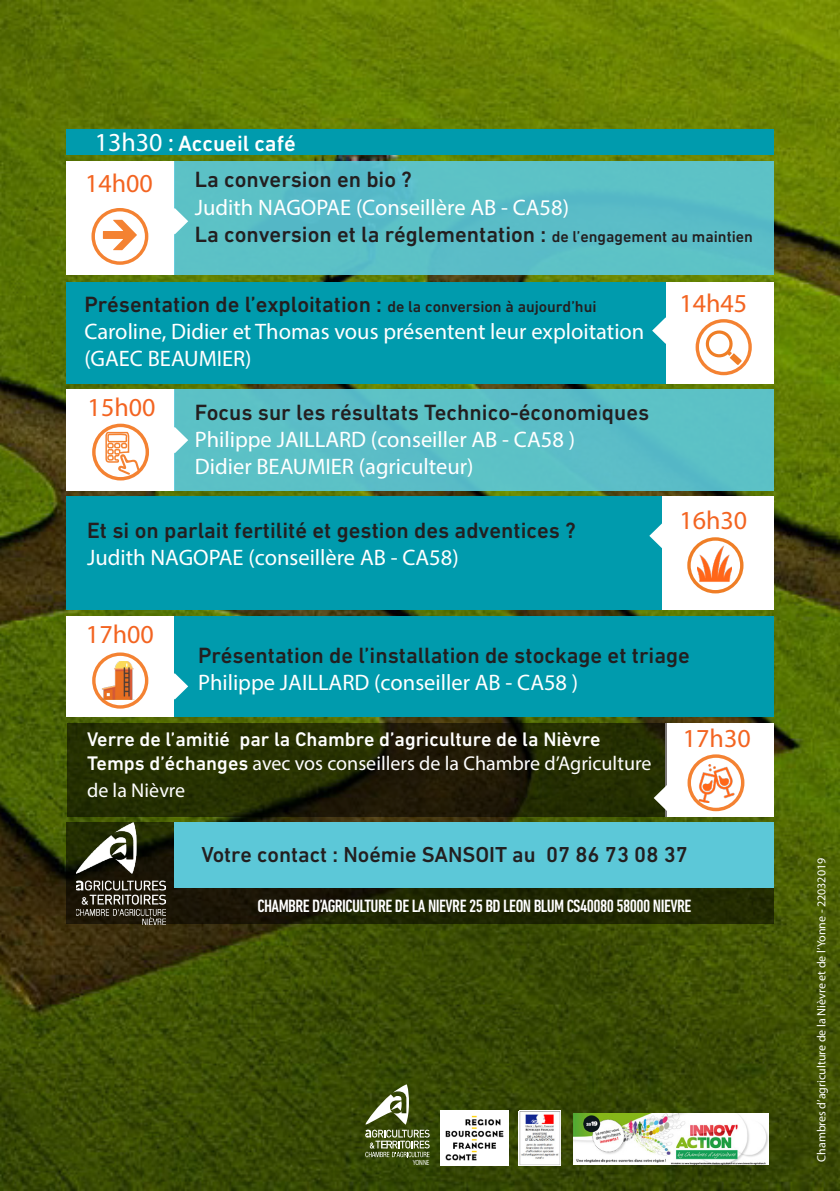
<style>
.page{position:relative;width:840px;height:1191px;background:#fff}
.page>*{position:absolute;margin:0;border:0;box-sizing:border-box;transform-origin:0 0}
.t1{font:26px "Myriad Pro";color:#f36421}
.t2{font:500 22.4px/27px "DIN Next LT Pro";color:#231f20}
.t3{font:22.4px/27px "Myriad Pro";color:#fff}
._00-TITRE_ETUDE{font:500 22.4px "DIN Next LT Pro";color:#fff}
.t4{font:500 22px "DIN Next LT Pro";color:#231f20}
.t5{font:500 20px/24px "DIN Next LT Pro";color:#fff}
.t6{font:20px "Myriad Pro";color:#fff}
.INFO_Chiffre{font:500 condensed 18.2px "DIN Next LT Pro";letter-spacing:-.03em;color:#fff}
.t7{font:12px "Myriad Pro";color:#fff}
.t8{font:7.6px "Myriad Pro";letter-spacing:-.015em;color:#fff;scale:.76 1}
.s1{font-family:"Myriad Pro";font-weight:400;font-size:26px}
.s2{font-size:16px}
.s3{font-family:"Myriad Pro";font-weight:400;color:#fff}
.s4{font-family:"Myriad Pro";font-weight:400}
</style>
<div class="page">
<img style="left:0;top:0;width:839px;height:1191px">
<div style="left:66px;top:162px;width:109px;height:113px;background:#fff"></div>
<div style="left:66px;top:389px;width:109px;height:102px;background:#fff"></div>
<div style="left:664px;top:723px;width:109px;height:93px;background:#fff"></div>
<div style="left:687px;top:754px;width:57px;height:57px;border:3px solid #f48232;border-radius:50%"></div>
<div style="left:66px;top:616px;width:109px;height:100px;background:#fff"></div>
<div style="left:175px;top:162px;width:598px;height:113px;background:#5cc1c6"></div>
<div style="left:66px;top:497px;width:599px;height:113px;background:#009bad"></div>
<div style="left:175px;top:616px;width:598px;height:100px;background:#009bad"></div>
<div style="left:175px;top:389px;width:598px;height:102px;background:#5bc1c6"></div>
<div style="left:66px;top:281px;width:599px;height:102px;background:#009bad"></div>
<div style="left:66px;top:129px;width:707px;height:26px;background:#009bad"></div>
<svg style="left:66px;top:822px;width:707px;height:102px;background:#1c2002"></svg>
<div style="left:175px;top:822px;width:598px;height:66px;background:#5cc8d8"></div>
<div style="left:91px;top:208px;width:57px;height:57px;border:3px solid #f48232;border-radius:50%"></div>
<div style="left:92px;top:652px;width:56px;height:56px;border:3px solid #f48232;border-radius:50%"></div>
<svg style="left:103px;top:220px;width:34px;height:30px"></svg>
<svg style="left:67px;top:723px;width:598px;height:93px;background:#222703"></svg>
<svg style="left:174px;top:427px;width:14px;height:26px"></svg>
<svg style="left:174px;top:208px;width:14px;height:26px"></svg>
<svg style="left:653px;top:785px;width:14px;height:26px"></svg>
<svg style="left:174px;top:673px;width:14px;height:26px"></svg>
<svg style="left:649px;top:523px;width:13px;height:25px"></svg>
<svg style="left:652px;top:318px;width:13px;height:25px"></svg>
<div style="left:665px;top:281px;width:108px;height:100px;background:#fff"></div>
<div style="left:695px;top:319px;width:56px;height:56px;border:3px solid #f48232;border-radius:50%"></div>
<svg style="left:704px;top:329px;width:37px;height:36px"></svg>
<div style="left:662px;top:497px;width:111px;height:113px;background:#fff"></div>
<div style="left:92px;top:424px;width:57px;height:56px;border:3px solid #f48232;border-radius:50%"></div>
<svg style="left:105px;top:384px;width:35px;height:91px"></svg>
<img style="left:518px;top:1111px;width:42px;height:54px">
<img style="left:440px;top:1110px;width:68px;height:55px">
<img style="left:76px;top:822px;width:89px;height:103px">
<svg style="left:365px;top:1084px;width:64px;height:73px;background:#657241"></svg>
<div style="left:687px;top:537px;width:56px;height:56px;border:3px solid #ef7e26;border-radius:50%"></div>
<img style="left:697px;top:545px;width:34px;height:38px">
<img style="left:97px;top:661px;width:40px;height:38px">
<img style="left:697px;top:764px;width:36px;height:38px">
<img style="left:573px;top:1114px;width:195px;height:50px">
<p class="_00-TITRE_ETUDE" style="left:95px;top:131px;width:202px"><span class="s1">13h30 :</span> Accueil café</p>
<p class="t1" style="left:85px;top:167px;width:69px">14h00</p>
<p class="t2" style="left:195px;top:166px;width:218px">La conversion en bio ?</p>
<p class="t3" style="left:195px;top:193px;width:375px">Judith NAGOPAE (Conseillère AB - CA58)</p>
<p class="t2" style="left:195px;top:221px;width:559px">La conversion et la réglementation : <span class="s2">de l’engagement au maintien</span></p>
<p class="t2" style="left:84px;top:291px;width:513px">Présentation de l’exploitation : <span class="s2">de la conversion à aujourd’hui</span></p>
<p class="t3" style="left:84px;top:318px;width:561px">Caroline, Didier et Thomas vous présentent leur exploitation (GAEC BEAUMIER)</p>
<p class="t2" style="left:195px;top:398px;width:455px">Focus sur les résultats Technico-économiques</p>
<p class="t3" style="left:195px;top:425px;width:381px">Philippe JAILLARD (conseiller AB - CA58 )</p>
<p class="t3" style="left:195px;top:452px;width:280px">Didier BEAUMIER (agriculteur)</p>
<p class="t1" style="left:88px;top:391px;width:69px">15h00</p>
<p class="t2" style="left:87px;top:516px;width:490px">Et si on parlait fertilité et gestion des adventices ?</p>
<p class="t3" style="left:87px;top:543px;width:373px">Judith NAGOPAE (conseillère AB - CA58)</p>
<p class="t1" style="left:86px;top:618px;width:69px">17h00</p>
<p class="t1" style="left:679px;top:287px;width:69px">14h45</p>
<p class="t1" style="left:679px;top:504px;width:69px">16h30</p>
<p class="t2" style="left:198px;top:642px;width:493px">Présentation de l’installation de stockage et triage<br><span class="s3">Philippe JAILLARD (conseiller AB - CA58 )</span></p>
<p class="t5" style="left:87px;top:727px;width:565px">Verre de l’amitié par la Chambre d’agriculture de la Nièvre<br>Temps d’échanges <span class="s4">avec vos conseillers de la Chambre d’Agriculture</span></p>
<p class="t6" style="left:87px;top:778px;width:100px">de la Nièvre</p>
<p class="t1" style="left:682px;top:722px;width:69px">17h30</p>
<p class="t4" style="left:201px;top:841px;width:487px">Votre contact : Noémie SANSOIT au 07 86 73 08 37</p>
<p class="INFO_Chiffre" style="left:257px;top:895px;width:435px">CHAMBRE D’AGRICULTURE DE LA NIEVRE 25 BD LEON BLUM CS40080 58000 NIEVRE</p>
<p class="t8" style="left:412px;top:1157px;width:23px">YONNE</p>
<p class="t7" style="left:813px;top:1161px;width:305px;rotate:-90deg">Chambres d’agriculture de la Nièvre et de l’Yonne - 22032019</p>
</div>
